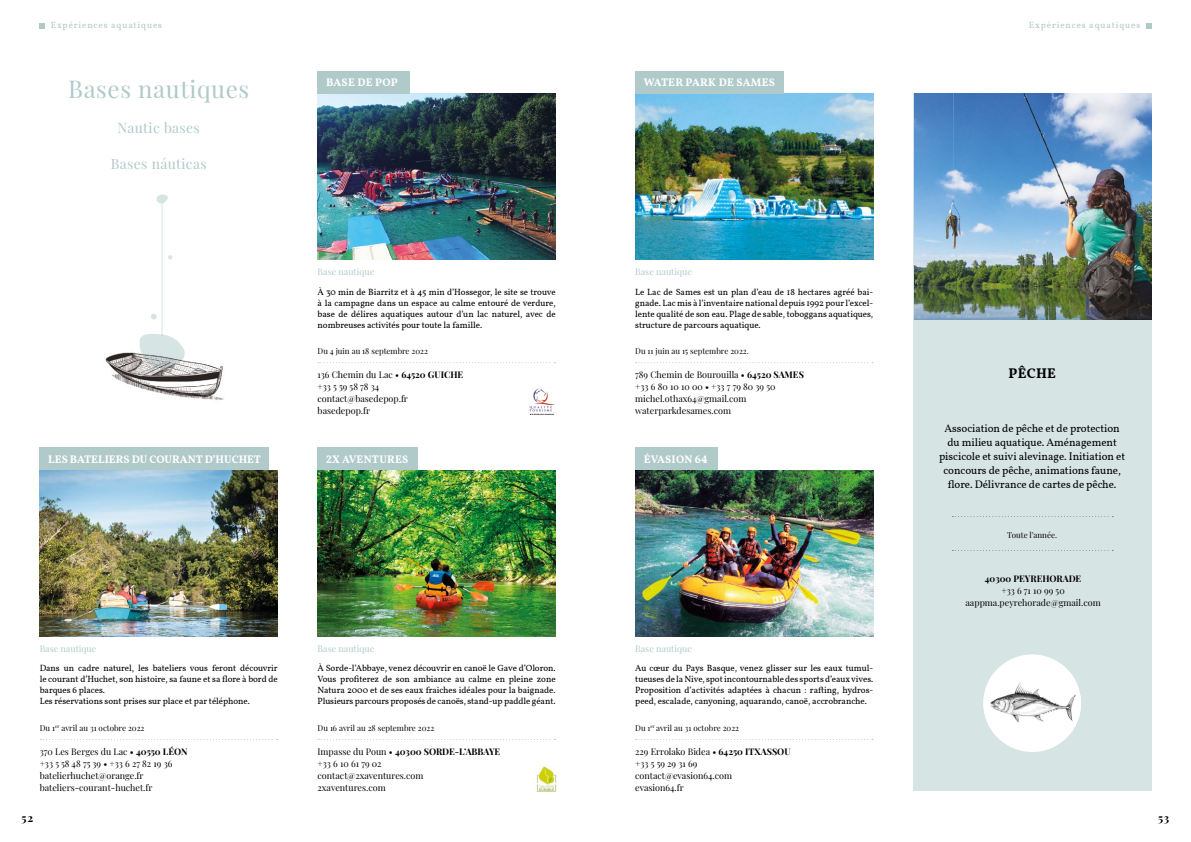
<style>
.page{position:relative;width:1191px;height:842px;background:#fff}
.page>*{position:absolute;margin:0;border:0;box-sizing:border-box;transform-origin:0 0}
.t1{font:24px "Playfair Display";letter-spacing:.025em;color:#b0c9c9}
.t2{font:14px "Playfair Display";letter-spacing:.025em;color:#b0c9c9}
.t3{font:700 14px "Vollkorn";letter-spacing:.02em;color:#000}
.t4{font:11px/14px "Vollkorn";letter-spacing:-.005em;color:#000;text-align:center}
.t5{font:700 11px "Vollkorn";letter-spacing:.005em;color:#fff}
.t6{font:700 11px "Playfair Display";color:#000}
.t7{font:9px/11px "Vollkorn";letter-spacing:-.005em;color:#000;text-align:justify}
.t8{font:9px/12px "Playfair Display";color:#000}
.t9{font:9px "Playfair Display";color:#b0c9c9}
.t10{font:9px "Vollkorn";letter-spacing:.1em;color:#b0c9c9}
.t11{font:700 9px "Playfair Display";color:#000}
.t12{font:8px "Playfair Display";color:#000}
.s1{font-weight:700}
</style>
<div class="page">
<img style="left:105px;top:352px;width:119px;height:48px">
<svg style="left:151px;top:313px;width:6px;height:7px"></svg>
<svg style="left:168px;top:255px;width:5px;height:5px"></svg>
<hr style="left:162px;top:204px;width:1px;height:132px;background:#b0c9c9">
<svg style="left:139px;top:332px;width:50px;height:37px"></svg>
<svg style="left:156px;top:194px;width:12px;height:10px"></svg>
<div style="left:913px;top:94px;width:238px;height:697px;background:#d7e4e4"></div>
<img style="left:914px;top:94px;width:237px;height:226px">
<div style="left:983px;top:654px;width:98px;height:98px;background:#fff;border-radius:50%"></div>
<img style="left:983px;top:674px;width:97px;height:60px">
<img style="left:40px;top:470px;width:238px;height:166px">
<img style="left:317px;top:470px;width:238px;height:166px">
<img style="left:635px;top:470px;width:238px;height:166px">
<img style="left:635px;top:94px;width:238px;height:165px">
<img style="left:317px;top:94px;width:238px;height:165px">
<div style="left:40px;top:448px;width:229px;height:22px;background:#b0c9c9"></div>
<div style="left:635px;top:71px;width:149px;height:23px;background:#b0c9c9"></div>
<div style="left:317px;top:71px;width:93px;height:23px;background:#b0c9c9"></div>
<div style="left:317px;top:448px;width:101px;height:22px;background:#b0c9c9"></div>
<div style="left:635px;top:448px;width:82px;height:22px;background:#b0c9c9"></div>
<svg style="left:40px;top:739px;width:238px;height:1px"></svg>
<svg style="left:635px;top:362px;width:238px;height:1px"></svg>
<svg style="left:318px;top:362px;width:237px;height:1px"></svg>
<svg style="left:318px;top:739px;width:237px;height:1px"></svg>
<svg style="left:635px;top:739px;width:238px;height:1px"></svg>
<img style="left:536px;top:766px;width:21px;height:25px">
<svg style="left:952px;top:550px;width:161px;height:1px"></svg>
<svg style="left:952px;top:516px;width:161px;height:1px"></svg>
<img style="left:529px;top:388px;width:26px;height:26px">
<svg style="left:40px;top:23px;width:5px;height:5px"></svg>
<svg style="left:1146px;top:23px;width:5px;height:5px"></svg>
<p class="t10" style="left:51px;top:19px;width:113px">Expériences aquatiques</p>
<p class="t10" style="left:1029px;top:19px;width:113px">Expériences aquatiques</p>
<h1 class="t1" style="left:68px;top:70px;width:182px">Bases nautiques</h1>
<h2 class="t2" style="left:117px;top:117px;width:84px">Nautic bases</h2>
<h2 class="t2" style="left:111px;top:153px;width:97px">Bases náuticas</h2>
<p class="t5" style="left:326px;top:74px;width:73px">BASE DE POP</p>
<p class="t5" style="left:644px;top:74px;width:133px">WATER PARK DE SAMES</p>
<p class="t9" style="left:317px;top:264px;width:58px">Base nautique</p>
<p class="t9" style="left:635px;top:264px;width:58px">Base nautique</p>
<p class="t7" style="left:317px;top:286px;width:240px">À 30 min de Biarritz et à 45 min d’Hossegor, le site se trouve à la campagne dans un espace au calme entouré de verdure, base de délires aquatiques autour d’un lac naturel, avec de nombreuses activités pour toute la famille.</p>
<p class="t7" style="left:635px;top:286px;width:239px">Le Lac de Sames est un plan d’eau de 18 hectares agréé bai&shy;gnade. Lac mis à l’inventaire national depuis 1992 pour l’excel&shy;lente qualité de son eau. Plage de sable, toboggans aquatiques, structure de parcours aquatique.</p>
<p class="t12" style="left:317px;top:345px;width:112px">Du 4 juin au 18 septembre 2022</p>
<p class="t12" style="left:635px;top:345px;width:115px">Du 11 juin au 15 septembre 2022.</p>
<p class="t8" style="left:317px;top:368px;width:147px">136 Chemin du Lac • <span class="s1">64520 GUICHE </span>+33 5 59 58 78 34 contact@basedepop.fr<br>basedepop.fr</p>
<p class="t8" style="left:635px;top:368px;width:170px">789 Chemin de Bourouilla • <span class="s1">64520 SAMES </span>+33 6 80 10 10 00 • +33 7 79 80 39 50 michel.othax64@gmail.com waterparkdesames.com</p>
<h2 class="t3" style="left:1008px;top:362px;width:49px">PÊCHE</h2>
<p class="t5" style="left:48px;top:451px;width:214px">LES BATELIERS DU COURANT D’HUCHET</p>
<p class="t5" style="left:326px;top:451px;width:84px">2X AVENTURES</p>
<p class="t5" style="left:644px;top:451px;width:66px">ÉVASION 64</p>
<p class="t4" style="left:939px;top:420px;width:188px">Association de pêche et de protection du milieu aquatique. Aménagement piscicole et suivi alevinage. Initiation et concours de pêche, animations faune, flore. Délivrance de cartes de pêche.</p>
<p class="t12" style="left:1007px;top:528px;width:51px">Toute l’année.</p>
<p class="t11" style="left:984px;top:572px;width:98px">40300 PEYREHORADE</p>
<p class="t8" style="left:965px;top:584px;width:137px;text-align:center">+33 6 71 10 99 50 aappma.peyrehorade@gmail.com</p>
<p class="t9" style="left:40px;top:641px;width:58px">Base nautique</p>
<p class="t9" style="left:317px;top:641px;width:58px">Base nautique</p>
<p class="t9" style="left:635px;top:641px;width:58px">Base nautique</p>
<p class="t7" style="left:40px;top:662px;width:239px;text-align:left">Dans un cadre naturel, les bateliers vous feront découvrir le courant d’Huchet, son histoire, sa faune et sa flore à bord de barques 6 places.<br>Les réservations sont prises sur place et par téléphone.</p>
<p class="t7" style="left:317px;top:662px;width:239px">À Sorde-l’Abbaye, venez découvrir en canoë le Gave d’Oloron.<br>Vous profiterez de son ambiance au calme en pleine zone Natura 2000 et de ses eaux fraiches idéales pour la baignade.<br>Plusieurs parcours proposés de canoës, stand-up paddle géant.</p>
<p class="t7" style="left:635px;top:662px;width:239px">Au cœur du Pays Basque, venez glisser sur les eaux tumul&shy;tueuses de la Nive, spot incontournable des sports d’eaux vives.<br>Proposition d’activités adaptées à chacun : rafting, hydros&shy;peed, escalade, canyoning, aquarando, canoë, accrobranche.</p>
<p class="t12" style="left:40px;top:722px;width:106px">Du 1<sup>er</sup> avril au 31 octobre 2022</p>
<p class="t12" style="left:317px;top:722px;width:118px">Du 16 avril au 28 septembre 2022</p>
<p class="t12" style="left:635px;top:722px;width:105px">Du 1<sup>er</sup> avril au 31 octobre 2022</p>
<p class="t8" style="left:40px;top:745px;width:149px">370 Les Berges du Lac • <span class="s1">40550 LÉON </span>+33 5 58 48 75 39 • +33 6 27 82 19 36 batelierhuchet@orange.fr bateliers-courant-huchet.fr</p>
<p class="t8" style="left:317px;top:745px;width:184px">Impasse du Poun • <span class="s1">40300 SORDE-L’ABBAYE </span>+33 6 10 61 79 02<br>contact@2xaventures.com<br>2xaventures.com</p>
<p class="t8" style="left:635px;top:745px;width:157px">229 Errolako Bidea • <span class="s1">64250 ITXASSOU </span>+33 5 59 29 31 69 contact@evasion64.com<br>evasion64.fr</p>
<p class="t6" style="left:22px;top:809px;width:13px">52</p>
<p class="t6" style="left:1158px;top:809px;width:13px">53</p>
</div>
